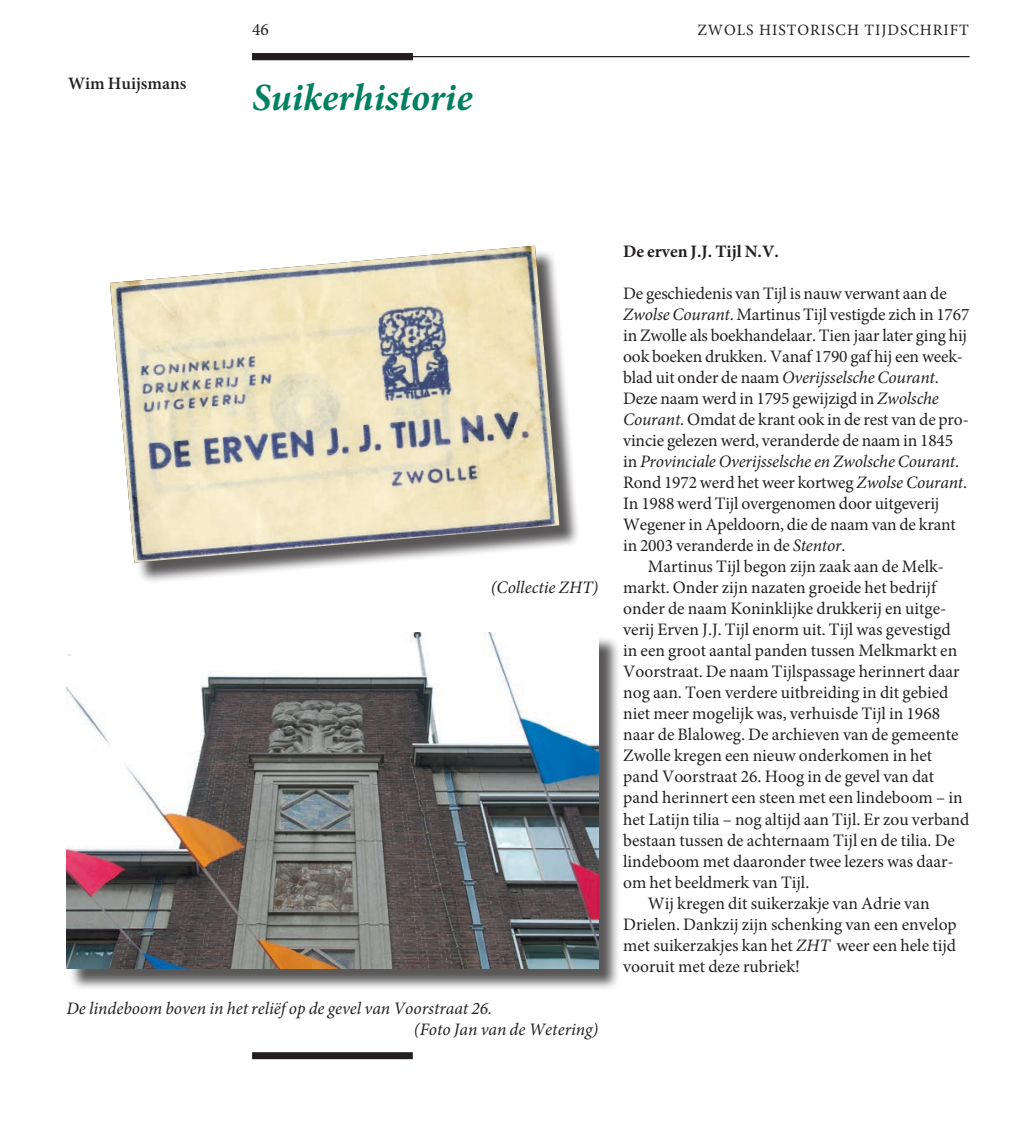
<style>
.page{position:relative;width:1036px;height:1136px;background:#fff}
.page>*{position:absolute;margin:0;border:0;box-sizing:border-box;transform-origin:0 0}
.t1{font:italic 700 38.5px "Minion Pro";color:#008061}
.t2{font:17.5px/21px "Minion Pro";color:#231f20}
.t3{font:italic 17.5px/21px "Minion Pro";color:#231f20}
.t4{font:700 17.5px "Minion Pro";color:#231f20}
.t5{font:600 17.5px "Minion Pro";color:#231f20}
.t6{font:15.75px "Minion Pro";letter-spacing:.06em;color:#231f20}
.s1{font-style:italic}
</style>
<div class="page">
<hr style="left:252px;top:56px;width:717px;height:1px;background:#231f20">
<div style="left:252px;top:53px;width:161px;height:7px;background:#231f20"></div>
<div style="left:69px;top:635px;width:551px;height:355px;background:#231f20;opacity:.75"></div>
<img style="left:67px;top:632px;width:531px;height:336px">
<div style="left:113px;top:249px;width:468px;height:334px;background:#231f20;opacity:.75"></div>
<img style="left:110px;top:246px;width:449px;height:316px">
<svg style="left:252px;top:1052px;width:161px;height:6px"></svg>
<p class="t5" style="left:68px;top:71px;width:120px">Wim Huijsmans</p>
<p class="t2" style="left:252px;top:19px;width:18px">46</p>
<p class="t6" style="left:697px;top:19px;width:13px">zwol</p>
<p class="t6" style="left:746px;top:19px;width:52px">s histori</p>
<p class="t6" style="left:827px;top:19px;width:47px">sch tijd</p>
<p class="t6" style="left:900px;top:19px;width:31px">schri</p>
<p class="t6" style="left:950px;top:19px;width:16px">ft</p>
<h1 class="t1" style="left:252px;top:70px;width:222px">Suikerhistorie</h1>
<p class="t3" style="left:491px;top:577px;width:109px">(Collectie ZHT)</p>
<p class="t4" style="left:623px;top:239px;width:157px">De erven J.J. Tijl N.V.</p>
<p class="t2" style="left:623px;top:283px;width:348px">De geschiedenis van Tijl is nauw verwant aan de <span class="s1">Zwolse Courant</span>. Martinus Tijl vestigde zich in 1767 in Zwolle als boekhandelaar. Tien jaar later ging hij ook boeken drukken. Vanaf 1790 gaf hij een week&shy;blad uit onder de naam <span class="s1">Overijsselsche Courant</span>.<br>Deze naam werd in 1795 gewijzigd in <span class="s1">Zwolsche Courant</span>. Omdat de krant ook in de rest van de pro&shy;vincie gelezen werd, veranderde de naam in 1845 in <span class="s1">Provinciale Overijsselsche en Zwolsche Courant</span>.<br>Rond 1972 werd het weer kortweg <span class="s1">Zwolse Courant</span>.<br>In 1988 werd Tijl overgenomen door uitgeverij Wegener in Apeldoorn, die de naam van de krant in 2003 veranderde in de <span class="s1">Stentor</span>.</p>
<p class="t2" style="left:648px;top:556px;width:298px">Martinus Tijl begon zijn zaak aan de Melk-</p>
<p class="t2" style="left:623px;top:577px;width:316px">markt. Onder zijn nazaten groeide het bedrijf</p>
<p class="t2" style="left:623px;top:598px;width:325px">onder de naam Koninklijke drukkerij en uitge-</p>
<p class="t2" style="left:623px;top:619px;width:329px">verij Erven J.J. Tijl enorm uit. Tijl was gevestigd</p>
<p class="t2" style="left:623px;top:640px;width:336px">in een groot aantal panden tussen Melkmarkt en</p>
<p class="t2" style="left:623px;top:661px;width:338px">Voorstraat. De naam Tijlspassage herinnert daar</p>
<p class="t2" style="left:623px;top:682px;width:327px">nog aan. Toen verdere uitbreiding in dit gebied</p>
<p class="t2" style="left:623px;top:703px;width:318px">niet meer mogelijk was, verhuisde Tijl in 1968</p>
<p class="t2" style="left:623px;top:724px;width:337px">naar de Blaloweg. De archieven van de gemeente</p>
<p class="t2" style="left:623px;top:745px;width:311px">Zwolle kregen een nieuw onderkomen in het</p>
<p class="t2" style="left:623px;top:766px;width:313px">pand Voorstraat 26. Hoog in de gevel van dat</p>
<p class="t2" style="left:623px;top:787px;width:341px">pand herinnert een steen met een lindeboom – in</p>
<p class="t2" style="left:623px;top:808px;width:348px">het Latijn tilia – nog altijd aan Tijl. Er zou verband</p>
<p class="t2" style="left:623px;top:829px;width:333px">bestaan tussen de achternaam Tijl en de tilia. De</p>
<p class="t2" style="left:623px;top:850px;width:332px">lindeboom met daaronder twee lezers was daar-</p>
<p class="t2" style="left:623px;top:871px;width:188px">om het beeldmerk van Tijl.</p>
<p class="t2" style="left:648px;top:892px;width:283px">Wij kregen dit suikerzakje van Adrie van</p>
<p class="t2" style="left:623px;top:913px;width:335px">Drielen. Dankzij zijn schenking van een envelop</p>
<p class="t2" style="left:623px;top:934px;width:334px">met suikerzakjes kan het <span class="s1">ZHT</span> weer een hele tijd</p>
<p class="t2" style="left:623px;top:955px;width:178px">vooruit met deze rubriek!</p>
<p class="t3" style="left:414px;top:997px;width:186px;text-indent:-347px">De lindeboom boven in het reliëf op de gevel van Voorstraat 26.<br>(Foto Jan van de Wetering)</p>
</div>
